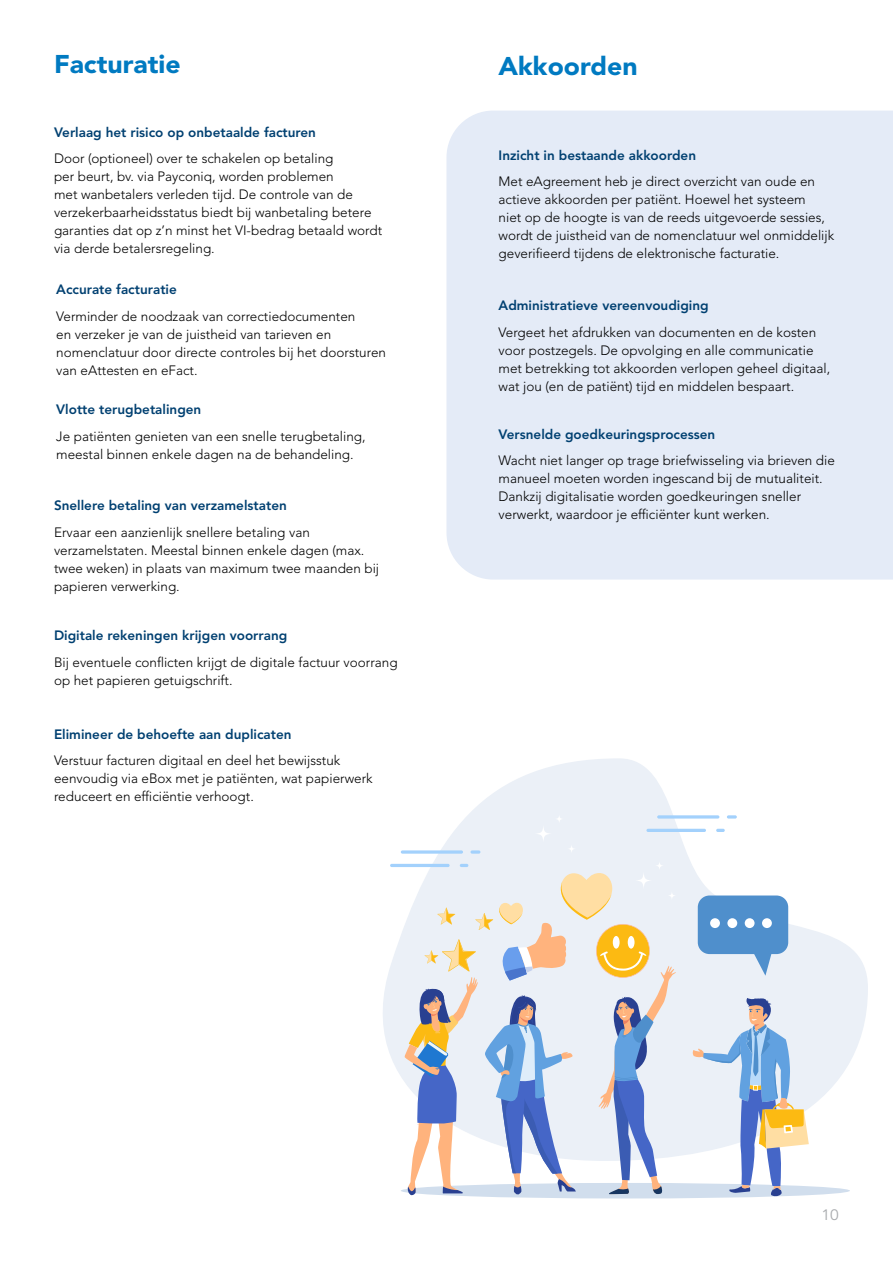
<style>
.page{position:relative;width:893px;height:1263px;background:#fff}
.page>*{position:absolute;margin:0;border:0;box-sizing:border-box;transform-origin:0 0}
.t1{font:900 25.5px "Avenir LT Std";color:#007ac1;scale:1.04 1}
.t2{font:15px "Avenir LT Std";color:#a9abae;scale:1.04 1}
.t3{font:300 13.5px/18px "Avenir LT Std";color:#000}
.t4{font:800 13.5px "Avenir LT Std";color:#004071}
</style>
<div class="page">
<div style="left:446px;top:111px;width:447px;height:469px;background:#e4ebf7"></div>
<svg style="left:383px;top:758px;width:485px;height:398px"></svg>
<div style="left:401px;top:1183px;width:449px;height:15px;background:#d1deed;border-radius:50%"></div>
<svg style="left:692px;top:994px;width:117px;height:203px"></svg>
<div style="left:698px;top:895px;width:90px;height:59px;background:#4f8fcc;border-radius:12px"></div>
<div style="left:710px;top:918px;width:10px;height:10px;background:#fff;border-radius:50%"></div>
<div style="left:727px;top:918px;width:10px;height:10px;background:#fff;border-radius:50%"></div>
<div style="left:745px;top:918px;width:10px;height:10px;background:#fff;border-radius:50%"></div>
<div style="left:762px;top:918px;width:10px;height:10px;background:#fff;border-radius:50%"></div>
<svg style="left:752px;top:954px;width:20px;height:22px"></svg>
<hr style="left:390px;top:864px;width:60px;height:3px;background:#a3d1fc;border-radius:2px">
<svg style="left:470px;top:850px;width:10px;height:4px"></svg>
<svg style="left:401px;top:850px;width:62px;height:4px"></svg>
<hr style="left:646px;top:829px;width:60px;height:3px;background:#a3d1fc;border-radius:2px">
<svg style="left:727px;top:815px;width:10px;height:3px"></svg>
<svg style="left:716px;top:829px;width:9px;height:3px"></svg>
<hr style="left:657px;top:815px;width:62px;height:3px;background:#a3d1fc;border-radius:2px">
<div style="left:535px;top:814px;width:41px;height:40px;background:#ebf0f7"></div>
<svg style="left:404px;top:861px;width:272px;height:335px;background:#d4d7de"></svg>
<h1 class="t1" style="left:54px;top:49px;width:123px">Facturatie</h1>
<h1 class="t1" style="left:499px;top:51px;width:135px">Akkoorden</h1>
<p class="t4" style="left:54px;top:124px;width:264px">Verlaag het risico op onbetaalde facturen</p>
<p class="t3" style="left:54px;top:149px;width:330px">Door (optioneel) over te schakelen op betaling<br>per beurt, bv. via Payconiq, worden problemen<br>met wanbetalers verleden tijd. De controle van de verzekerbaarheidsstatus biedt bij wanbetaling betere garanties dat op z’n minst het VI-bedrag betaald wordt via derde betalersregeling.</p>
<p class="t4" style="left:499px;top:147px;width:199px">Inzicht in bestaande akkoorden</p>
<p class="t3" style="left:499px;top:173px;width:337px">Met eAgreement heb je direct overzicht van oude en actieve akkoorden per patiënt. Hoewel het systeem<br>niet op de hoogte is van de reeds uitgevoerde sessies, wordt de juistheid van de nomenclatuur wel onmiddelijk geverifieerd tijdens de elektronische facturatie.</p>
<p class="t4" style="left:499px;top:297px;width:212px">Administratieve vereenvoudiging</p>
<p class="t3" style="left:499px;top:323px;width:333px">Vergeet het afdrukken van documenten en de kosten voor postzegels. De opvolging en alle communicatie met betrekking tot akkoorden verlopen geheel digitaal, wat jou (en de patiënt) tijd en middelen bespaart.</p>
<p class="t4" style="left:56px;top:282px;width:122px">Accurate facturatie</p>
<p class="t3" style="left:56px;top:307px;width:331px">Verminder de noodzaak van correctiedocumenten<br>en verzeker je van de juistheid van tarieven en nomenclatuur door directe controles bij het doorsturen van eAttesten en eFact.</p>
<p class="t4" style="left:56px;top:401px;width:147px">Vlotte terugbetalingen</p>
<p class="t3" style="left:56px;top:427px;width:311px">Je patiënten genieten van een snelle terugbetaling, meestal binnen enkele dagen na de behandeling.</p>
<p class="t4" style="left:499px;top:426px;width:218px">Versnelde goedkeuringsprocessen</p>
<p class="t3" style="left:499px;top:452px;width:338px">Wacht niet langer op trage briefwisseling via brieven die manueel moeten worden ingescand bij de mutualiteit.<br>Dankzij digitalisatie worden goedkeuringen sneller verwerkt, waardoor je efficiënter kunt werken.</p>
<p class="t4" style="left:54px;top:498px;width:234px">Snellere betaling van verzamelstaten</p>
<p class="t3" style="left:54px;top:523px;width:327px">Ervaar een aanzienlijk snellere betaling van verzamelstaten. Meestal binnen enkele dagen (max. twee weken) in plaats van maximum twee maanden bij papieren verwerking.</p>
<p class="t4" style="left:54px;top:627px;width:235px">Digitale rekeningen krijgen voorrang</p>
<p class="t3" style="left:54px;top:653px;width:345px">Bij eventuele conflicten krijgt de digitale factuur voorrang op het papieren getuigschrift.</p>
<p class="t4" style="left:54px;top:726px;width:239px">Elimineer de behoefte aan duplicaten</p>
<p class="t3" style="left:54px;top:752px;width:320px">Verstuur facturen digitaal en deel het bewijsstuk eenvoudig via eBox met je patiënten, wat papierwerk reduceert en efficiëntie verhoogt.</p>
<p class="t2" style="left:822px;top:1206px;width:18px">10</p>
</div>
